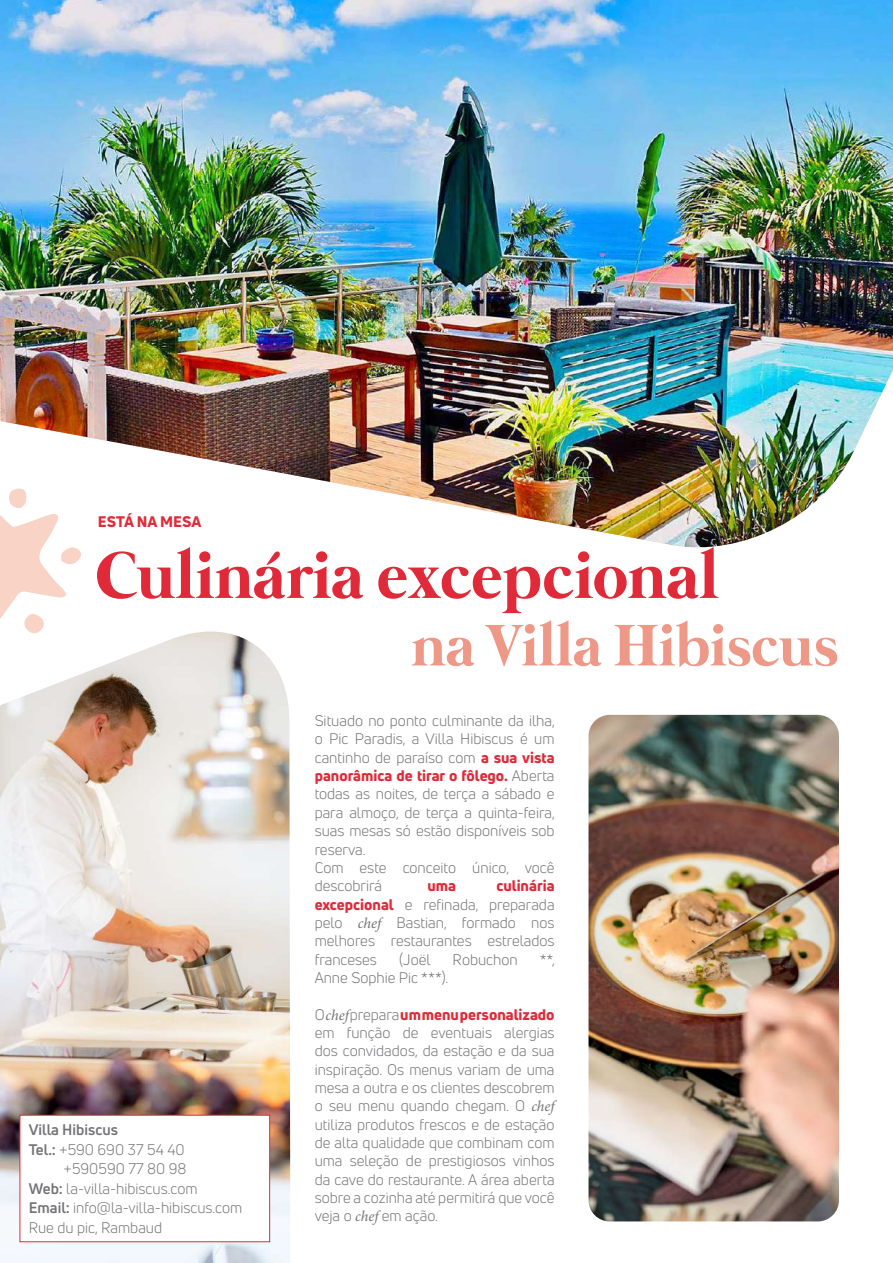
<style>
.page{position:relative;width:893px;height:1263px;background:#fff}
.page>*{position:absolute;margin:0;border:0;box-sizing:border-box;transform-origin:0 0}
.t1{font:700 67.5px "Mermaid";color:#e02a39}
.t2{font:700 60px "Mermaid";color:#ee9987}
.t3{font:15px/18.3px "Uni Neue";color:#737376;text-align:justify}
.t4{font:800 15px "Uni Neue";color:#e02a39}
.t5{font:700 15px "Uni Neue";color:#737376}
.s1{font-weight:700}
.s2{font-weight:800;color:#e02a39}
.s3{font-family:"Minion Pro";font-style:italic}
</style>
<div class="page">
<svg style="left:0;top:558px;width:80px;height:56px"></svg>
<img style="left:0;top:0;width:893px;height:555px">
<img style="left:0;top:631px;width:290px;height:632px">
<div style="left:20px;top:1115px;width:250px;height:127px;background:#fff"></div>
<div style="left:20px;top:1115px;width:250px;height:127px;border:1px solid #e02a39"></div>
<img style="left:588px;top:715px;width:251px;height:506px">
<p class="t4" style="left:98px;top:512px;width:105px">ESTÁ NA MESA</p>
<h1 class="t1" style="left:96px;top:537px;width:625px">Culinária excepcional</h1>
<h2 class="t2" style="left:411px;top:611px;width:429px">na Villa Hibiscus</h2>
<p class="t5" style="left:29px;top:1120px;width:91px">Villa Hibiscus</p>
<p class="t3" style="left:29px;top:1140px;width:157px"><span class="s1">Tel.:</span> +590 690 37 54 40</p>
<p class="t3" style="left:64px;top:1160px;width:124px">+590590 77 80 98</p>
<p class="t3" style="left:29px;top:1179px;width:170px"><span class="s1">Web:</span> la-villa-hibiscus.com</p>
<p class="t3" style="left:29px;top:1199px;width:215px"><span class="s1">Email:</span> info@la-villa-hibiscus.com</p>
<p class="t3" style="left:29px;top:1218px;width:135px">Rue du pic, Rambaud</p>
<p class="t3" style="left:315px;top:711px;width:242px;text-align:left">Situado no ponto culminante da ilha, o Pic Paradis, a Villa Hibiscus é um cantinho de paraíso com <span class="s2">a sua vista panorâmica de tirar o fôlego.</span> Aberta todas as noites, de terça a sábado e para almoço, de terça a quinta-feira, suas mesas só estão disponíveis sob reserva.<br>Com este conceito único, você descobrirá</p>
<p class="t3" style="left:315px;top:877px;width:241px;text-indent:182px"><span class="s2">culinária excepcional</span> e refinada, preparada pelo <span class="s3">chef</span> Bastian, formado nos melhores restaurantes estrelados franceses</p>
<p class="t4" style="left:427px;top:876px;width:30px">uma</p>
<p class="t3" style="left:399px;top:950px;width:33px">(Joël</p>
<p class="t3" style="left:453px;top:950px;width:67px">Robuchon</p>
<p class="t3" style="left:540px;top:950px;width:17px">**,</p>
<p class="t3" style="left:315px;top:968px;width:135px">Anne Sophie Pic ***).</p>
<p class="t3" style="left:315px;top:1005px;width:241px">O <span class="s3">chef</span> prepara <span class="s2">um menu personalizado </span>em função de eventuais alergias dos convidados, da estação e da sua inspiração. Os menus variam de uma mesa a outra e os clientes descobrem o seu menu quando chegam. O <span class="s3">chef </span>utiliza produtos frescos e de estação de alta qualidade que combinam com uma seleção de prestigiosos vinhos da cave do restaurante. A área aberta sobre a cozinha até permitirá que você veja o <span class="s3">chef</span> em ação.</p>
</div>
